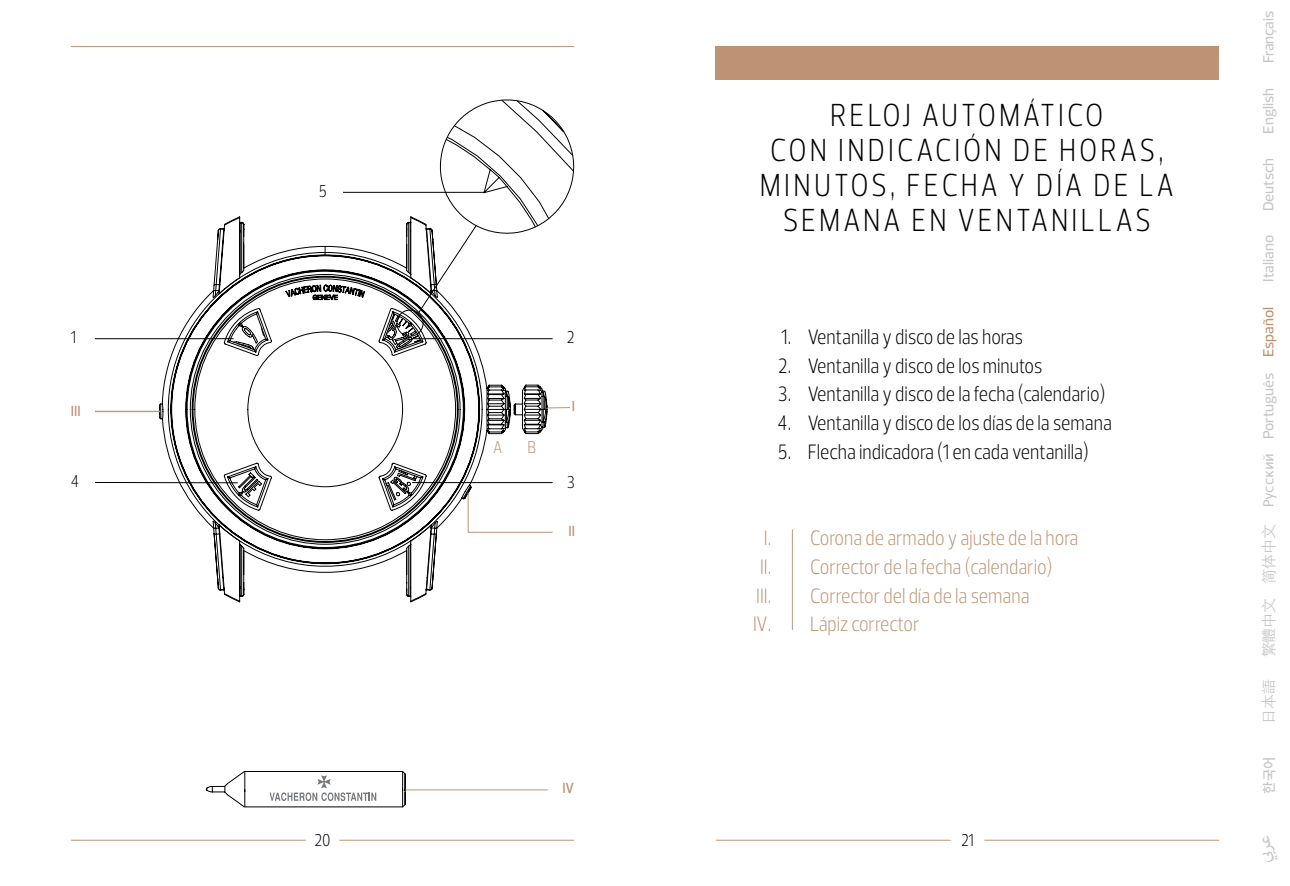
<style>
.page{position:relative;width:1290px;height:886px;background:#fff}
.page>*{position:absolute;margin:0;border:0;box-sizing:border-box;transform-origin:0 0}
.t1{font:300 32.5px/35px "Prelo Condensed";letter-spacing:.095em;color:#000;text-align:center}
.t2{font:25px "Adobe Arabic";color:#c6c6c6}
.t3{font:300 21.25px "Prelo Condensed";color:#000}
.t4{font:300 21.25px/28.8px "Prelo Condensed";color:#be9374}
.t5{font:300 17.5px "Prelo Condensed";color:#000}
.t6{font:500 17.5px "Prelo Condensed";color:#be9374}
.t7{font:300 17.5px "Prelo Condensed";color:#be9374}
.t8{font:500 15px "Prelo";color:#c6c6c6}
.t9{font:300 15px "ST Heiti TC";letter-spacing:-.01em;color:#c6c6c6}
.t10{font:500 15px "Prelo";color:#be9374}
.t11{font:15px "Praxis EFCYOP";letter-spacing:-.01em;color:#c6c6c6}
.t12{font:500 13.5px "Noto Sans CJ Kkr";color:#c6c6c6}
</style>
<div class="page">
<svg style="left:217px;top:580px;width:217px;height:17px"></svg>
<svg style="left:213px;top:533px;width:224px;height:47px"></svg>
<hr style="left:245px;top:806px;width:158px;height:1px;background:#000">
<hr style="left:245px;top:771px;width:153px;height:1px;background:#000">
<svg style="left:397px;top:771px;width:9px;height:37px"></svg>
<svg style="left:205px;top:771px;width:40px;height:37px"></svg>
<svg style="left:270px;top:775px;width:106px;height:26px"></svg>
<hr style="left:716px;top:840px;width:503px;height:1px;background:#be9374">
<svg style="left:950px;top:839px;width:35px;height:2px"></svg>
<hr style="left:71px;top:840px;width:503px;height:1px;background:#be9374">
<svg style="left:305px;top:839px;width:35px;height:2px"></svg>
<hr style="left:71px;top:46px;width:503px;height:1px;background:#be9374">
<hr style="left:405px;top:789px;width:143px;height:1px;background:#be9374">
<hr style="left:95px;top:338px;width:139px;height:1px;background:#000">
<svg style="left:159px;top:99px;width:415px;height:434px"></svg>
<hr style="left:95px;top:482px;width:143px;height:1px;background:#000">
<hr style="left:95px;top:411px;width:65px;height:1px;background:#be9374">
<hr style="left:343px;top:192px;width:141px;height:1px;background:#000">
<div style="left:716px;top:46px;width:503px;height:34px;background:#be9374"></div>
<hr style="left:792px;top:529px;width:1px;height:101px;background:#c1997d">
<p class="t5" style="left:319px;top:180px;width:10px">5</p>
<h1 class="t1" style="left:760px;top:98px;width:416px">RELOJ AUTOMÁTICO<br>CON INDICACIÓN DE HORAS,<br>MINUTOS, FECHA Y DÍA DE LA<br>SEMANA EN VENTANILLAS</h1>
<p class="t8" style="left:1259px;top:63px;width:54px;rotate:-90deg">Français</p>
<p class="t8" style="left:1259px;top:133px;width:47px;rotate:-90deg">English</p>
<p class="t8" style="left:1259px;top:211px;width:55px;rotate:-90deg">Deutsch</p>
<p class="t5" style="left:71px;top:326px;width:7px">1</p>
<p class="t6" style="left:71px;top:400px;width:11px">III</p>
<p class="t5" style="left:71px;top:471px;width:10px">4</p>
<p class="t7" style="left:493px;top:436px;width:11px">A</p>
<p class="t7" style="left:527px;top:436px;width:10px">B</p>
<p class="t5" style="left:567px;top:326px;width:9px">2</p>
<p class="t6" style="left:572px;top:394px;width:5px">I</p>
<p class="t5" style="left:567px;top:471px;width:10px">3</p>
<p class="t6" style="left:568px;top:519px;width:8px">II</p>
<p class="t3" style="left:781px;top:323px;width:243px">1. Ventanilla y disco de las horas</p>
<p class="t3" style="left:778px;top:352px;width:266px">2. Ventanilla y disco de los minutos</p>
<p class="t3" style="left:778px;top:381px;width:329px">3. Ventanilla y disco de la fecha (calendario)</p>
<p class="t3" style="left:777px;top:410px;width:336px">4. Ventanilla y disco de los días de la semana</p>
<p class="t3" style="left:778px;top:438px;width:312px">5. Flecha indicadora (1 en cada ventanilla)</p>
<p class="t4" style="left:756px;top:524px;width:323px;text-indent:8px">I. Corona de armado y ajuste de la hora<br>II. Corrector de la fecha (calendario)<br>III.</p>
<p class="t4" style="left:753px;top:581px;width:278px;text-indent:57px">Corrector del día de la semana<br>IV. Lápiz corrector</p>
<p class="t8" style="left:1259px;top:282px;width:48px;rotate:-90deg">Italiano</p>
<p class="t10" style="left:1259px;top:357px;width:52px;rotate:-90deg">Español</p>
<p class="t8" style="left:1259px;top:439px;width:68px;rotate:-90deg">Português</p>
<p class="t11" style="left:1260px;top:507px;width:56px;rotate:-90deg">Pусский</p>
<p class="t9" style="left:1256px;top:583px;width:61px;rotate:-90deg">简体中文</p>
<p class="t9" style="left:1256px;top:657px;width:61px;rotate:-90deg">繁體中文</p>
<p class="t9" style="left:1256px;top:724px;width:46px;rotate:-90deg">日本語</p>
<p class="t6" style="left:562px;top:776px;width:13px">IV</p>
<p class="t12" style="left:1261px;top:794px;width:39px;rotate:-90deg">한국어</p>
<p class="t5" style="left:314px;top:829px;width:18px">20</p>
<p class="t5" style="left:961px;top:829px;width:14px">21</p>
<p class="t2" style="left:1247px;top:863px;width:31px;rotate:-90deg">عري ب</p>
</div>
